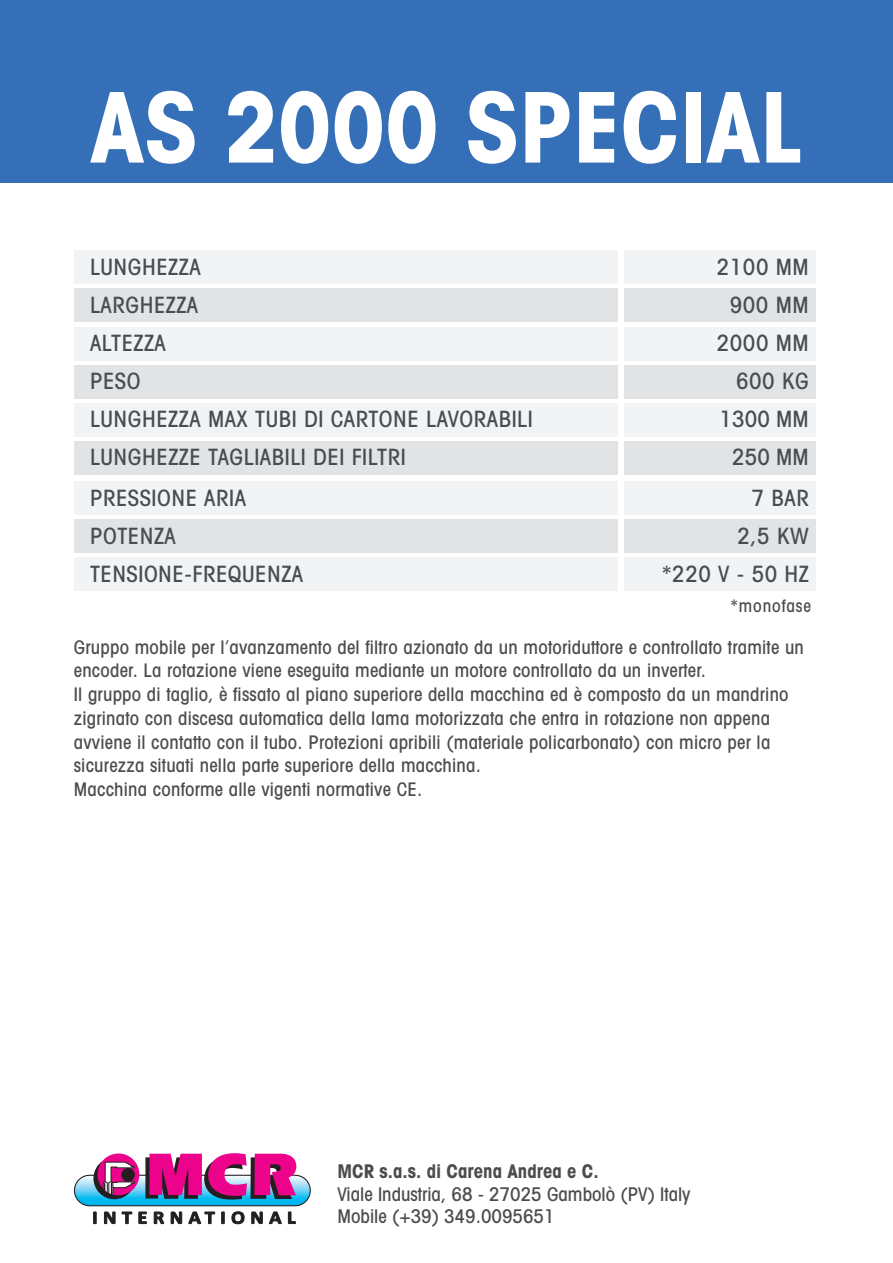
<style>
.page{position:relative;width:893px;height:1263px;background:#fff}
.page>*{position:absolute;margin:0;border:0;box-sizing:border-box;transform-origin:0 0}
.t1{font:700 condensed 97.5px "Avant Garde";letter-spacing:-.005em;color:#fff}
.t2{font:500 condensed 22.5px/38.1px "Avant Garde";letter-spacing:.025em;color:#4b4c4d}
.t3{font:500 condensed 18.9px/22.5px "Avant Garde";color:#4b4c4d}
.t4{font:500 condensed 18.75px/23.7px "Avant Garde";letter-spacing:.01em;color:#4b4c4d}
.t5{font:500 condensed 17.25px "Avant Garde";letter-spacing:.05em;color:#4b4c4d}
.s1{font-weight:700}
</style>
<div class="page">
<div style="left:74px;top:250px;width:543px;height:34px;background:#f2f3f4"></div>
<div style="left:74px;top:289px;width:543px;height:33px;background:#e2e3e5"></div>
<div style="left:74px;top:327px;width:543px;height:33px;background:#f2f3f4"></div>
<div style="left:74px;top:365px;width:543px;height:33px;background:#e2e3e5"></div>
<div style="left:74px;top:403px;width:543px;height:34px;background:#f2f3f4"></div>
<div style="left:74px;top:442px;width:543px;height:33px;background:#e2e3e5"></div>
<div style="left:624px;top:250px;width:192px;height:34px;background:#f2f3f4"></div>
<div style="left:624px;top:289px;width:192px;height:33px;background:#e2e3e5"></div>
<div style="left:624px;top:327px;width:192px;height:33px;background:#f2f3f4"></div>
<div style="left:624px;top:365px;width:192px;height:33px;background:#e2e3e5"></div>
<div style="left:624px;top:403px;width:192px;height:34px;background:#f2f3f4"></div>
<div style="left:624px;top:442px;width:192px;height:33px;background:#e2e3e5"></div>
<div style="left:74px;top:481px;width:543px;height:33px;background:#f2f3f4"></div>
<div style="left:74px;top:519px;width:543px;height:33px;background:#e2e3e5"></div>
<div style="left:74px;top:557px;width:543px;height:34px;background:#f2f3f4"></div>
<div style="left:624px;top:481px;width:192px;height:33px;background:#f2f3f4"></div>
<div style="left:624px;top:519px;width:192px;height:33px;background:#e2e3e5"></div>
<div style="left:624px;top:557px;width:192px;height:34px;background:#f2f3f4"></div>
<div style="left:0;top:0;width:893px;height:182px;background:#346fb7"></div>
<svg style="left:93px;top:1212px;width:3px;height:12px"></svg>
<svg style="left:104px;top:1212px;width:11px;height:12px"></svg>
<svg style="left:122px;top:1212px;width:10px;height:12px"></svg>
<svg style="left:139px;top:1212px;width:8px;height:12px"></svg>
<svg style="left:154px;top:1212px;width:10px;height:12px"></svg>
<svg style="left:171px;top:1212px;width:11px;height:12px"></svg>
<svg style="left:189px;top:1211px;width:26px;height:13px"></svg>
<svg style="left:221px;top:1212px;width:3px;height:12px"></svg>
<svg style="left:232px;top:1211px;width:12px;height:13px"></svg>
<svg style="left:251px;top:1212px;width:12px;height:12px"></svg>
<svg style="left:269px;top:1211px;width:13px;height:13px"></svg>
<svg style="left:288px;top:1212px;width:8px;height:12px"></svg>
<svg style="left:74px;top:1175px;width:236px;height:31px;background:#3cc2ef"></svg>
<div style="left:74px;top:1175px;width:237px;height:31px;border:1px solid #231f20;border-radius:15px"></div>
<div style="left:98px;top:1153px;width:41px;height:42px;background:#ed028c;border-radius:50%"></div>
<svg style="left:145px;top:1153px;width:152px;height:48px;background:#b73c93"></svg>
<svg style="left:93px;top:1161px;width:42px;height:38px"></svg>
<p class="t1" style="left:90px;top:92px;width:714px">AS 2000 SPECIAL</p>
<p class="t2" style="left:90px;top:250px;width:444px">LUNGHEZZA<br>LARGHEZZA<br>ALTEZZA<br>PESO<br>LUNGHEZZA MAX TUBI DI CARTONE LAVORABILI<br>LUNGHEZZE TAGLIABILI DEI FILTRI</p>
<p class="t2" style="left:717px;top:250px;width:94px;text-align:right">2100 MM<br>900 MM<br>2000 MM<br>600 KG<br>1300 MM<br>250 MM</p>
<p class="t2" style="left:90px;top:481px;width:215px">PRESSIONE ARIA<br>POTENZA<br>TENSIONE-FREQUENZA</p>
<p class="t2" style="left:662px;top:481px;width:149px;text-align:right">7 BAR<br>2,5 KW<br>*220 V - 50 HZ</p>
<p class="t5" style="left:730px;top:600px;width:82px">*monofase</p>
<p class="t4" style="left:74px;top:637px;width:732px">Gruppo mobile per l’avanzamento del filtro azionato da un motoriduttore e controllato tramite un encoder. La rotazione viene eseguita mediante un motore controllato da un inverter.<br>Il gruppo di taglio, è fissato al piano superiore della macchina ed è composto da un mandrino zigrinato con discesa automatica della lama motorizzata che entra in rotazione non appena avviene il contatto con il tubo. Protezioni apribili (materiale policarbonato) con micro per la sicurezza situati nella parte superiore della macchina.<br>Macchina conforme alle vigenti normative CE.</p>
<p class="t3" style="left:338px;top:1162px;width:355px"><span class="s1">MCR s.a.s. di Carena Andrea e C.<br></span>Viale Industria, 68 - 27025 Gambolò (PV) Italy<br>Mobile (+39) 349.0095651</p>
</div>
